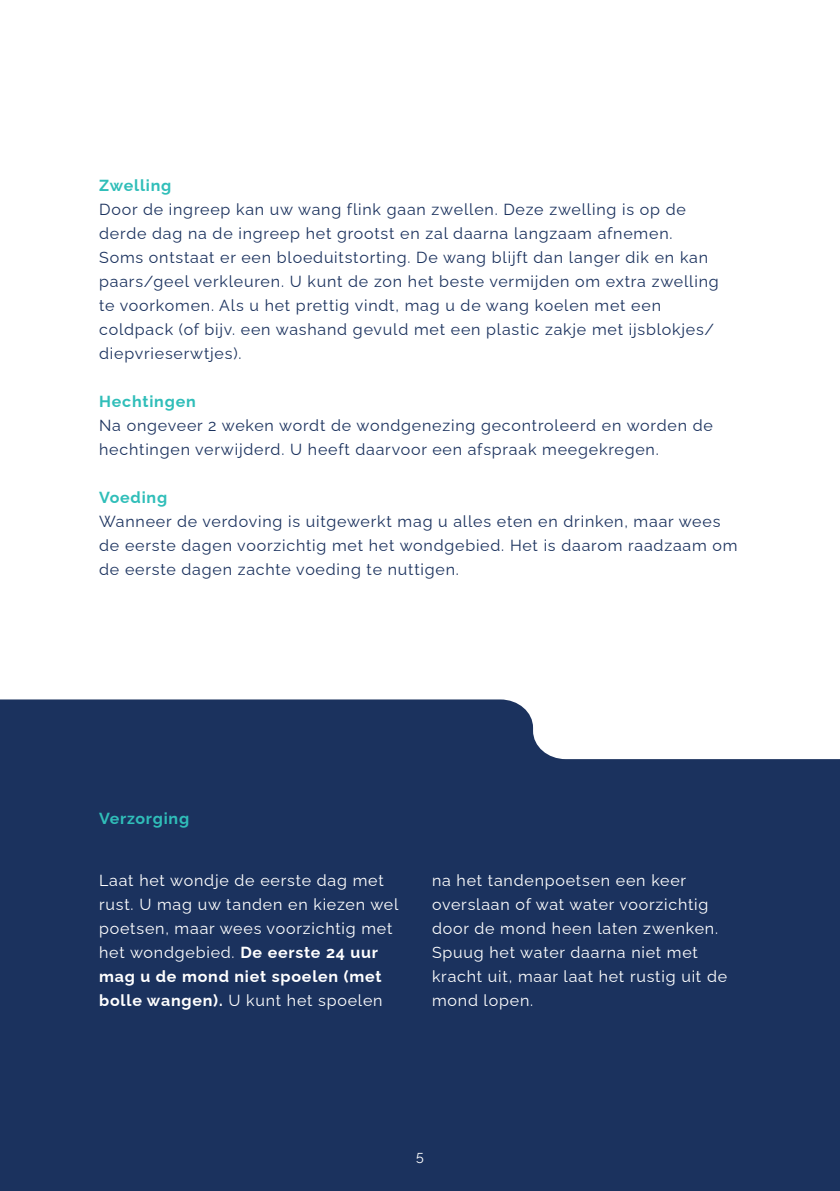
<style>
.page{position:relative;width:840px;height:1191px;background:#fff}
.page>*{position:absolute;margin:0;border:0;box-sizing:border-box;transform-origin:0 0}
.t1{font:16px/24px "Raleway";letter-spacing:.05em;color:#1b325e}
.t2{font:16px/24px "Raleway";letter-spacing:.05em;color:#fff}
.t3{font:700 16px "Raleway";letter-spacing:.05em;color:#30beb9}
.t4{font:14px "Raleway";color:#fff}
.s1{font-weight:700}
</style>
<div class="page">
<div style="left:0;top:699px;width:839px;height:492px;background:#1b325e"></div>
<p class="t3" style="left:99px;top:172px;width:74px">Zwelling</p>
<p class="t1" style="left:99px;top:195px;width:620px">Door de ingreep kan uw wang flink gaan zwellen. Deze zwelling is op de derde dag na de ingreep het grootst en zal daarna langzaam afnemen.<br>Soms ontstaat er een bloeduitstorting. De wang blijft dan langer dik en kan paars/geel verkleuren. U kunt de zon het beste vermijden om extra zwelling te voorkomen. Als u het prettig vindt, mag u de wang koelen met een coldpack (of bijv. een washand gevuld met een plastic zakje met ijsblokjes/ diepvrieserwtjes).</p>
<p class="t3" style="left:99px;top:388px;width:98px">Hechtingen</p>
<p class="t1" style="left:99px;top:411px;width:615px">Na ongeveer 2 weken wordt de wondgenezing gecontroleerd en worden de hechtingen verwijderd. U heeft daarvoor een afspraak meegekregen.</p>
<p class="t3" style="left:99px;top:484px;width:70px">Voeding</p>
<p class="t1" style="left:99px;top:507px;width:639px">Wanneer de verdoving is uitgewerkt mag u alles eten en drinken, maar wees de eerste dagen voorzichtig met het wondgebied. Het is daarom raadzaam om de eerste dagen zachte voeding te nuttigen.</p>
<p class="t3" style="left:99px;top:805px;width:91px">Verzorging</p>
<p class="t2" style="left:99px;top:867px;width:300px">Laat het wondje de eerste dag met rust. U mag uw tanden en kiezen wel poetsen, maar wees voorzichtig met het wondgebied. <span class="s1">De eerste 24 uur mag u de mond niet spoelen (met bolle wangen).</span> U kunt het spoelen</p>
<p class="t2" style="left:432px;top:867px;width:296px">na het tandenpoetsen een keer overslaan of wat water voorzichtig door de mond heen laten zwenken.<br>Spuug het water daarna niet met kracht uit, maar laat het rustig uit de mond lopen.</p>
<p class="t4" style="left:416px;top:1145px;width:9px">5</p>
</div>
